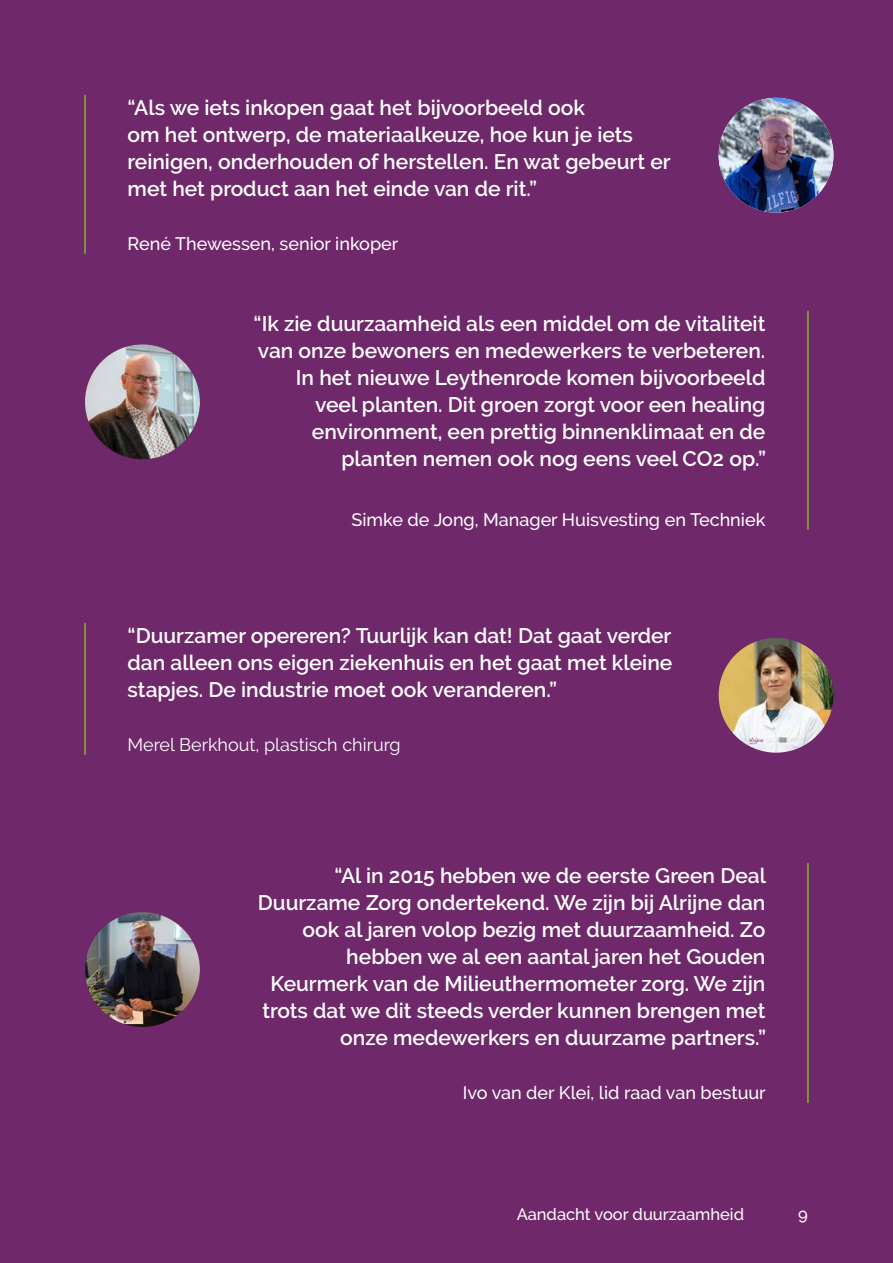
<style>
.page{position:relative;width:893px;height:1263px;background:#6f286a}
.page>*{position:absolute;margin:0;border:0;box-sizing:border-box;transform-origin:0 0}
.t1{font:600 21px/27px "Raleway";color:#fff;text-align:right}
.t2{font:500 18px "Raleway";color:#fff}
.t3{font:18px "Raleway";color:#fff}
.t4{font:500 16.5px "Raleway";color:#fff}
</style>
<div class="page">
<hr style="left:84px;top:95px;width:2px;height:159px;background:#7db928">
<hr style="left:84px;top:623px;width:2px;height:132px;background:#7db928">
<hr style="left:807px;top:311px;width:2px;height:219px;background:#7db928">
<hr style="left:807px;top:863px;width:2px;height:240px;background:#7db928">
<img style="left:719px;top:98px;width:114px;height:115px;border-radius:57px">
<img style="left:719px;top:638px;width:114px;height:115px;border-radius:57px">
<img style="left:85px;top:344px;width:115px;height:115px;border-radius:57px">
<img style="left:85px;top:912px;width:115px;height:115px;border-radius:57px">
<p class="t1" style="left:128px;top:94px;width:545px;text-align:left">“Als we iets inkopen gaat het bijvoorbeeld ook<br>om het ontwerp, de materiaalkeuze, hoe kun je iets reinigen, onderhouden of herstellen. En wat gebeurt er met het product aan het einde van de rit.”</p>
<p class="t2" style="left:128px;top:233px;width:272px">René Thewessen, senior inkoper</p>
<p class="t1" style="left:254px;top:310px;width:514px">“Ik zie duurzaamheid als een middel om de vitaliteit van onze bewoners en medewerkers te verbeteren.<br>In het nieuwe Leythenrode komen bijvoorbeeld veel planten. Dit groen zorgt voor een healing environment, een prettig binnenklimaat en de planten nemen ook nog eens veel CO2 op.”</p>
<p class="t2" style="left:351px;top:509px;width:415px">Simke de Jong, Manager Huisvesting en Techniek</p>
<p class="t1" style="left:128px;top:622px;width:546px;text-align:justify">“Duurzamer opereren? Tuurlijk kan dat! Dat gaat verder dan alleen ons eigen ziekenhuis en het gaat met kleine stapjes. De industrie moet ook veranderen.”</p>
<p class="t3" style="left:128px;top:734px;width:275px">Merel Berkhout, plastisch chirurg</p>
<p class="t1" style="left:258px;top:862px;width:510px">“Al in 2015 hebben we de eerste Green Deal Duurzame Zorg ondertekend. We zijn bij Alrijne dan ook al jaren volop bezig met duurzaamheid. Zo hebben we al een aantal jaren het Gouden Keurmerk van de Milieuthermometer zorg. We zijn trots dat we dit steeds verder kunnen brengen met onze medewerkers en duurzame partners.”</p>
<p class="t2" style="left:463px;top:1082px;width:305px">Ivo van der Klei, lid raad van bestuur</p>
<p class="t4" style="left:517px;top:1205px;width:229px">Aandacht voor duurzaamheid</p>
<p class="t4" style="left:798px;top:1205px;width:11px">9</p>
</div>
